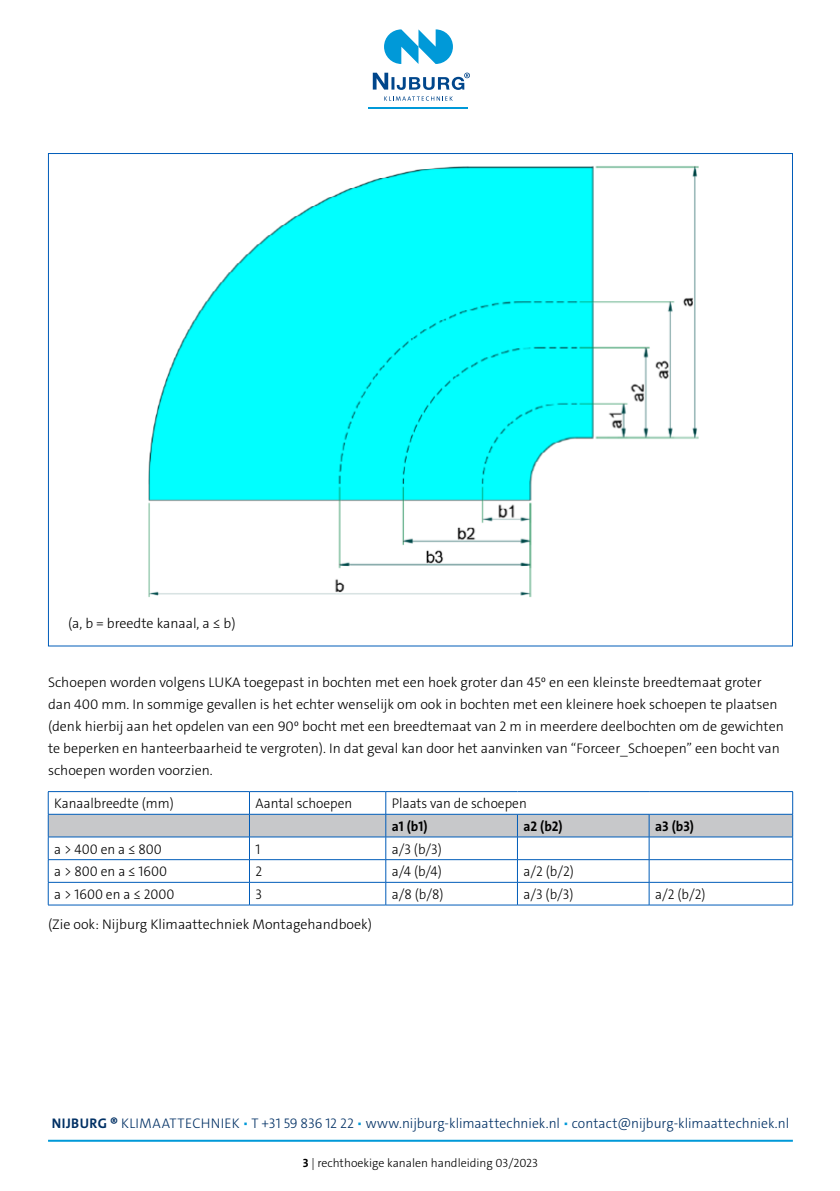
<style>
.page{position:relative;width:840px;height:1191px;background:#fff}
.page>*{position:absolute;margin:0;border:0;box-sizing:border-box;transform-origin:0 0}
.t1{font:300 14px/22px "The Sans C4 s";color:#000}
.t2{font:300 14px "The Sans C4 s";color:#000;scale:.96 1}
.t3{font:300 14px "The Sans C4 s";letter-spacing:.005em;color:#003064}
.t4{font:700 14px "The Sans C4 s";color:#000;scale:.96 1}
.t5{font:300 12px "The Sans C4 s";color:#000}
.s1{font-weight:700}
.s2{color:#0099d8}
</style>
<div class="page">
<hr style="left:368px;top:107px;width:100px;height:2px;background:#0099d8">
<svg style="left:384px;top:29px;width:68px;height:35px"></svg>
<svg style="left:384px;top:96px;width:68px;height:5px"></svg>
<svg style="left:372px;top:73px;width:97px;height:17px"></svg>
<hr style="left:48px;top:1139px;width:744px;height:2px;background:#0099d8">
<img style="left:148px;top:166px;width:551px;height:431px">
<svg style="left:48px;top:791px;width:744px;height:113px"></svg>
<hr style="left:48px;top:859px;width:201px;height:1px;background:#005cb9">
<hr style="left:249px;top:859px;width:136px;height:1px;background:#005cb9">
<hr style="left:385px;top:859px;width:132px;height:1px;background:#005cb9">
<hr style="left:517px;top:859px;width:131px;height:1px;background:#005cb9">
<hr style="left:648px;top:859px;width:144px;height:1px;background:#005cb9">
<hr style="left:48px;top:882px;width:201px;height:1px;background:#005cb9">
<hr style="left:249px;top:882px;width:136px;height:1px;background:#005cb9">
<hr style="left:385px;top:882px;width:132px;height:1px;background:#005cb9">
<hr style="left:517px;top:882px;width:131px;height:1px;background:#005cb9">
<hr style="left:648px;top:882px;width:144px;height:1px;background:#005cb9">
<hr style="left:48px;top:904px;width:201px;height:1px;background:#005cb9">
<hr style="left:249px;top:904px;width:136px;height:1px;background:#005cb9">
<hr style="left:385px;top:904px;width:132px;height:1px;background:#005cb9">
<hr style="left:517px;top:904px;width:131px;height:1px;background:#005cb9">
<hr style="left:648px;top:904px;width:144px;height:1px;background:#005cb9">
<p class="t1" style="left:68px;top:612px;width:169px">(a, b = breedte kanaal, a ≤ b)</p>
<p class="t1" style="left:48px;top:671px;width:737px">Schoepen worden volgens LUKA toegepast in bochten met een hoek groter dan 450 en een kleinste breedtemaat groter dan 400 mm. In sommige gevallen is het echter wenselijk om ook in bochten met een kleinere hoek schoepen te plaatsen (denk hierbij aan het opdelen van een 900 bocht met een breedtemaat van 2 m in meerdere deelbochten om de gewichten te beperken en hanteerbaarheid te vergroten). In dat geval kan door het aanvinken van “Forceer_Schoepen” een bocht van schoepen worden voorzien.</p>
<p class="t2" style="left:54px;top:794px;width:126px">Kanaalbreedte (mm)</p>
<p class="t2" style="left:255px;top:794px;width:102px">Aantal schoepen</p>
<p class="t2" style="left:391px;top:794px;width:142px">Plaats van de schoepen</p>
<p class="t4" style="left:391px;top:817px;width:39px">a1 (b1)</p>
<p class="t4" style="left:523px;top:817px;width:42px">a2 (b2)</p>
<p class="t4" style="left:654px;top:817px;width:42px">a3 (b3)</p>
<p class="t2" style="left:54px;top:839px;width:113px">a &gt; 400 en a ≤ 800</p>
<p class="t2" style="left:255px;top:839px;width:7px">1</p>
<p class="t2" style="left:391px;top:839px;width:53px">a/3 (b/3)</p>
<p class="t2" style="left:54px;top:862px;width:119px">a &gt; 800 en a ≤ 1600</p>
<p class="t2" style="left:255px;top:862px;width:9px">2</p>
<p class="t2" style="left:391px;top:862px;width:53px">a/4 (b/4)</p>
<p class="t2" style="left:523px;top:862px;width:54px">a/2 (b/2)</p>
<p class="t2" style="left:54px;top:885px;width:127px">a &gt; 1600 en a ≤ 2000</p>
<p class="t2" style="left:255px;top:885px;width:8px">3</p>
<p class="t2" style="left:391px;top:885px;width:55px">a/8 (b/8)</p>
<p class="t2" style="left:523px;top:885px;width:53px">a/3 (b/3)</p>
<p class="t2" style="left:654px;top:885px;width:54px">a/2 (b/2)</p>
<p class="t1" style="left:48px;top:913px;width:325px">(Zie ook: Nijburg Klimaattechniek Montagehandboek)</p>
<p class="t3" style="left:52px;top:1114px;width:738px"><span class="s1">NIJBURG ®</span> KLIMAATTECHNIEK <span class="s2">•</span> T +31 59 836 12 22 <span class="s2">•</span> www.nijburg-klimaattechniek.nl <span class="s2">•</span> contact@nijburg-klimaattechniek.nl</p>
<p class="t5" style="left:303px;top:1154px;width:236px"><span class="s1">3</span> | rechthoekige kanalen handleiding 03/2023</p>
</div>
